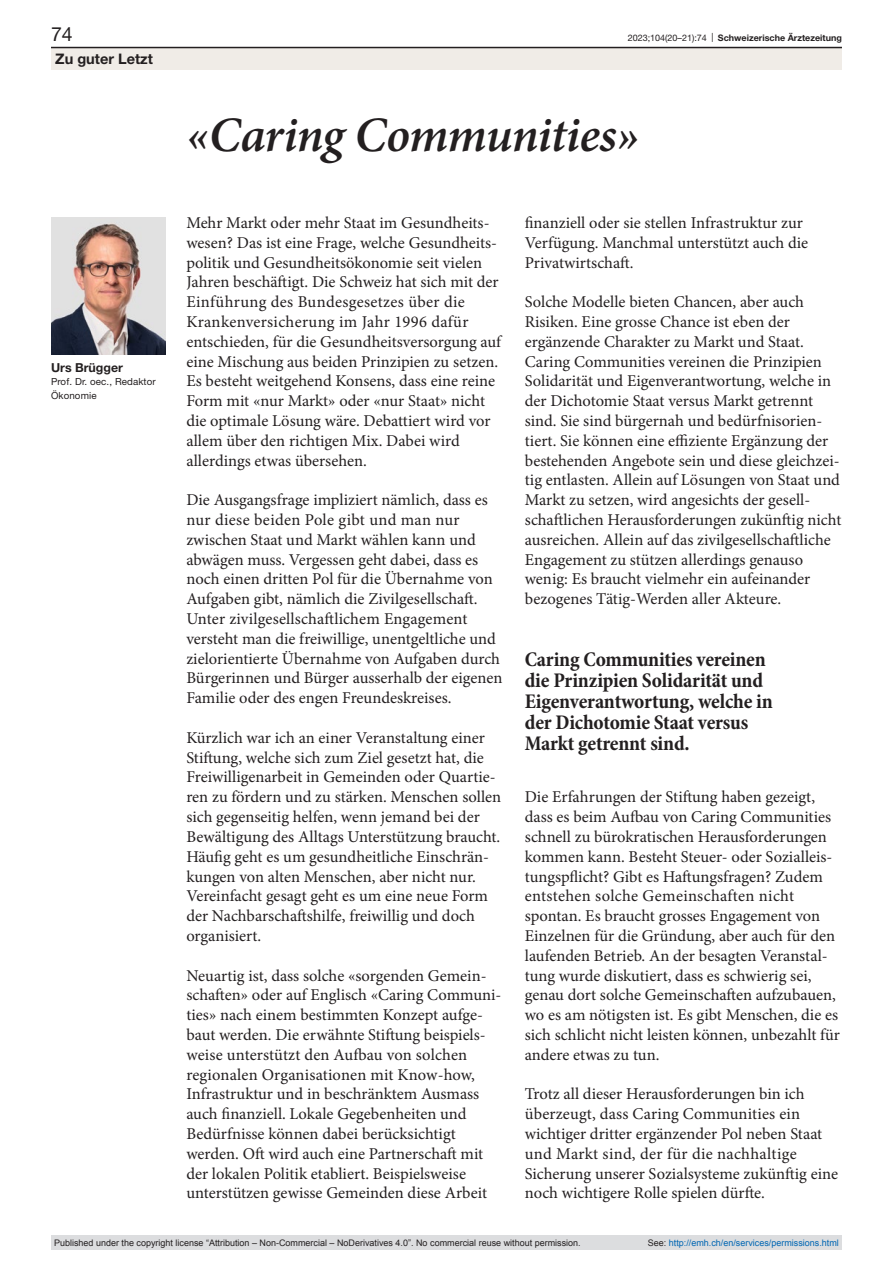
<style>
.page{position:relative;width:893px;height:1263px;background:#fff}
.page>*{position:absolute;margin:0;border:0;box-sizing:border-box;transform-origin:0 0}
.article-title-33-ser{font:italic 600 49.5px "Minion Pro";letter-spacing:-.015em;color:#231f20}
.quote{font:700 condensed 21px/21px "Minion Pro";letter-spacing:-.01em;color:#231f20}
.t1{font:19.5px "Helvetica Neue LT Pro";color:#231f20}
.paragraph-left-large{font:16.5px/19.8px "Minion Pro";color:#231f20}
.t2{font:700 14.55px "Helvetica Neue LT Pro";color:#231f20}
.authors{font:700 12.3px "Helvetica Neue LT Pro";color:#231f20}
.affiliations{font:9.75px/13.5px "Helvetica Neue LT Pro";letter-spacing:.01em;color:#231f20}
.t3{font:9px "Arial";color:#231f20}
.t4{font:9px "Arial";color:#0066b3}
.t5{font:700 9px "Helvetica Neue LT Pro";color:#231f20}
.s1{font-weight:400}
.s2{color:#231f20}
</style>
<div class="page">
<img style="left:51px;top:218px;width:114px;height:136px">
<div style="left:51px;top:48px;width:791px;height:22px;background:#f0ece7"></div>
<hr style="left:51px;top:47px;width:791px;height:1px;background:#231f20">
<div style="left:51px;top:1235px;width:791px;height:15px;background:#dcdddf"></div>
<p class="t1" style="left:51px;top:22px;width:23px">74</p>
<p class="t5" style="left:628px;top:32px;width:216px"><span class="s1">2023;104(20–21):74 |</span> Schweizerische Ärztezeitung</p>
<p class="t2" style="left:55px;top:49px;width:99px">Zu guter Letzt</p>
<p class="authors" style="left:51px;top:359px;width:73px">Urs Brügger</p>
<p class="affiliations" style="left:51px;top:375px;width:106px">Prof. Dr. oec., Redaktor<br>Ökonomie</p>
<p class="article-title-33-ser" style="left:186px;top:100px;width:454px">«Caring Communities»</p>
<p class="paragraph-left-large" style="left:186px;top:213px;width:316px">Mehr Markt oder mehr Staat im Gesundheits&shy;wesen? Das ist eine Frage, welche Gesundheits&shy;politik und Gesundheitsökonomie seit vielen Jahren beschäftigt. Die Schweiz hat sich mit der Einführung des Bundesgesetzes über die Krankenversicherung im Jahr 1996 dafür entschieden, für die Gesundheitsversorgung auf eine Mischung aus beiden Prinzipien zu setzen.<br>Es besteht weitgehend Konsens, dass eine reine Form mit «nur Markt» oder «nur Staat» nicht die optimale Lösung wäre. Debattiert wird vor allem über den richtigen Mix. Dabei wird allerdings etwas übersehen.</p>
<p class="paragraph-left-large" style="left:186px;top:490px;width:318px">Die Ausgangsfrage impliziert nämlich, dass es nur diese beiden Pole gibt und man nur zwischen Staat und Markt wählen kann und abwägen muss. Vergessen geht dabei, dass es noch einen dritten Pol für die Übernahme von Aufgaben gibt, nämlich die Zivilgesellschaft.<br>Unter zivilgesellschaftlichem Engagement versteht man die freiwillige, unentgeltliche und zielorientierte Übernahme von Aufgaben durch Bürgerinnen und Bürger ausserhalb der eigenen Familie oder des engen Freundeskreises.</p>
<p class="paragraph-left-large" style="left:186px;top:728px;width:316px">Kürzlich war ich an einer Veranstaltung einer Stiftung, welche sich zum Ziel gesetzt hat, die Freiwilligenarbeit in Gemeinden oder Quartie&shy;ren zu fördern und zu stärken. Menschen sollen sich gegenseitig helfen, wenn jemand bei der Bewältigung des Alltags Unterstützung braucht.<br>Häufig geht es um gesundheitliche Einschrän&shy;kungen von alten Menschen, aber nicht nur.<br>Vereinfacht gesagt geht es um eine neue Form der Nachbarschaftshilfe, freiwillig und doch organisiert.</p>
<p class="paragraph-left-large" style="left:186px;top:965px;width:317px">Neuartig ist, dass solche «sorgenden Gemein&shy;schaften» oder auf Englisch «Caring Communi&shy;ties» nach einem bestimmten Konzept aufge&shy;baut werden. Die erwähnte Stiftung beispiels&shy;weise unterstützt den Aufbau von solchen regionalen Organisationen mit Know-how, Infrastruktur und in beschränktem Ausmass auch finanziell. Lokale Gegebenheiten und Bedürfnisse können dabei berücksichtigt werden. Oft wird auch eine Partnerschaft mit der lokalen Politik etabliert. Beispielsweise unterstützen gewisse Gemeinden diese Arbeit</p>
<p class="paragraph-left-large" style="left:525px;top:213px;width:285px">finanziell oder sie stellen Infrastruktur zur<br>Verfügung. Manchmal unterstützt auch die<br>Privatwirtschaft.</p>
<p class="paragraph-left-large" style="left:525px;top:292px;width:318px">Solche Modelle bieten Chancen, aber auch Risiken. Eine grosse Chance ist eben der ergänzende Charakter zu Markt und Staat.<br>Caring Communities vereinen die Prinzipien Solidarität und Eigenverantwortung, welche in der Dichotomie Staat versus Markt getrennt sind. Sie sind bürgernah und bedürfnisorien&shy;tiert. Sie können eine effiziente Ergänzung der bestehenden Angebote sein und diese gleichzei&shy;tig entlasten. Allein auf Lösungen von Staat und Markt zu setzen, wird angesichts der gesell&shy;schaftlichen Herausforderungen zukünftig nicht ausreichen. Allein auf das zivilgesellschaftliche Engagement zu stützen allerdings genauso wenig: Es braucht vielmehr ein aufeinander bezogenes Tätig-Werden aller Akteure.</p>
<p class="quote" style="left:525px;top:650px;width:249px">Caring Communities vereinen die Prinzipien Solidarität und<br>Eigenverantwortung, welche in der Dichotomie Staat versus<br>Markt getrennt sind.</p>
<p class="paragraph-left-large" style="left:525px;top:787px;width:317px">Die Erfahrungen der Stiftung haben gezeigt, dass es beim Aufbau von Caring Communities schnell zu bürokratischen Herausforderungen kommen kann. Besteht Steuer- oder Sozialleis&shy;tungspflicht? Gibt es Haftungsfragen? Zudem entstehen solche Gemeinschaften nicht spontan. Es braucht grosses Engagement von Einzelnen für die Gründung, aber auch für den laufenden Betrieb. An der besagten Veranstal&shy;tung wurde diskutiert, dass es schwierig sei, genau dort solche Gemeinschaften aufzubauen, wo es am nötigsten ist. Es gibt Menschen, die es sich schlicht nicht leisten können, unbezahlt für andere etwas zu tun.</p>
<p class="paragraph-left-large" style="left:525px;top:1084px;width:315px">Trotz all dieser Herausforderungen bin ich überzeugt, dass Caring Communities ein wichtiger dritter ergänzender Pol neben Staat und Markt sind, der für die nachhaltige Sicherung unserer Sozialsysteme zukünftig eine noch wichtigere Rolle spielen dürfte.</p>
<p class="t3" style="left:54px;top:1237px;width:528px">Published under the copyright license “Attribution – Non-Commercial – NoDerivatives 4.0”. No commercial reuse without permission.</p>
<p class="t4" style="left:648px;top:1237px;width:193px"><span class="s2">See:</span> http://emh.ch/en/services/permissions.html</p>
</div>
